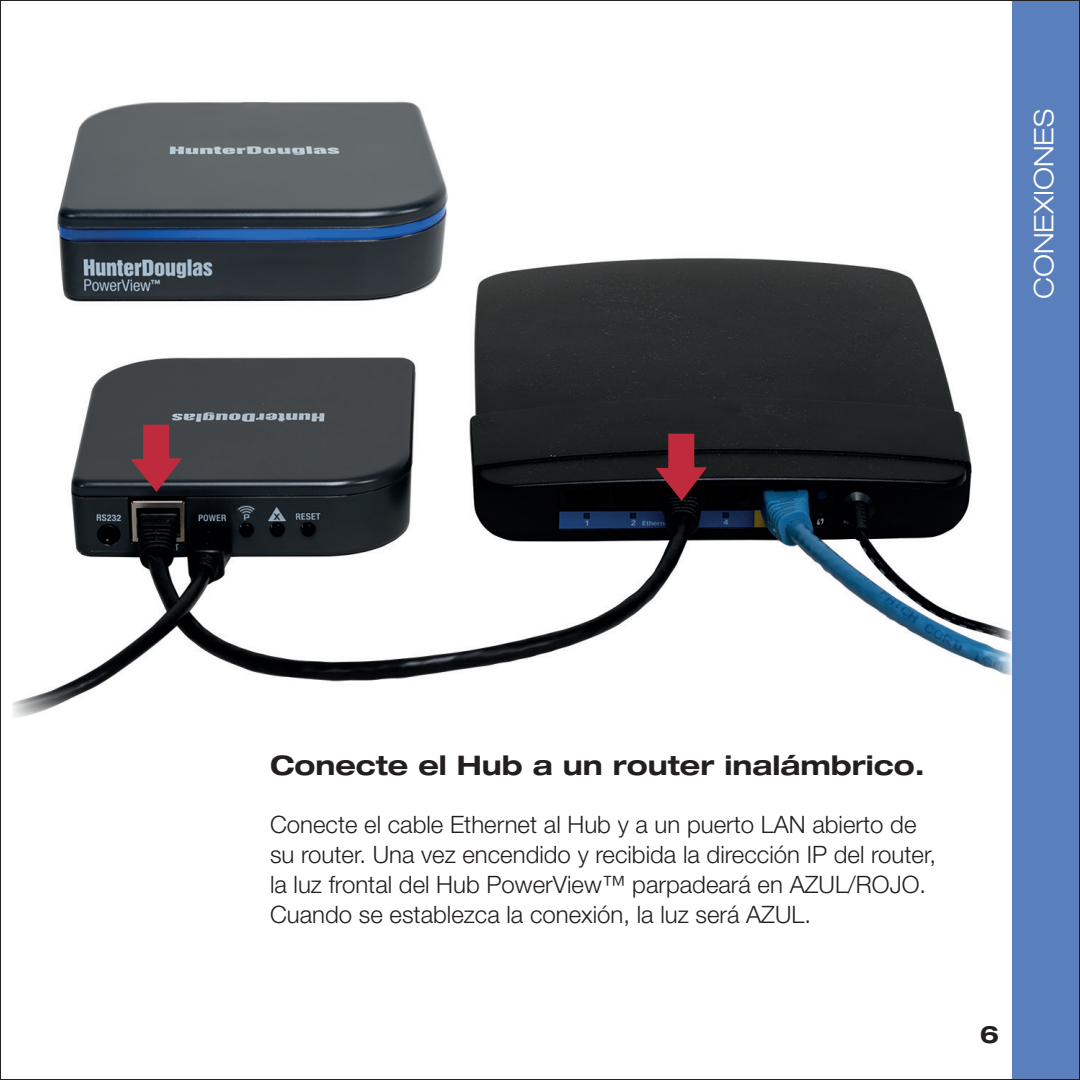
<style>
.page{position:relative;width:1080px;height:1080px;background:#fff}
.page>*{position:absolute;margin:0;border:0;box-sizing:border-box;transform-origin:0 0}
.t1{font:700 expanded 27px "Helvetica Neue LT Std";color:#231f20}
.t2{font:300 expanded 27px "Helvetica Neue LT Std";color:#fff}
.t3{font:300 24px/30px "Helvetica Neue LT Std";color:#231f20}
.t4{font:700 expanded 24px "Helvetica Neue LT Std";color:#231f20}
</style>
<div class="page">
<img style="left:13px;top:258px;width:999px;height:460px">
<svg style="left:130px;top:425px;width:52px;height:67px;background:#7b343e"></svg>
<svg style="left:656px;top:434px;width:51px;height:67px;background:#681e27"></svg>
<img style="left:32px;top:101px;width:427px;height:210px">
<div style="left:1012px;top:0;width:68px;height:1080px;background:#5a7fbd"></div>
<p class="t2" style="left:1028px;top:299px;width:192px;rotate:-90deg">CONEXIONES</p>
<p class="t1" style="left:270px;top:749px;width:656px">Conecte el Hub a un router inalámbrico.</p>
<p class="t3" style="left:270px;top:809px;width:668px">Conecte el cable Ethernet al Hub y a un puerto LAN abierto de su router. Una vez encendido y recibida la dirección IP del router, la luz frontal del Hub PowerView™ parpadeará en AZUL/ROJO.<br>Cuando se establezca la conexión, la luz será AZUL.</p>
<p class="t4" style="left:980px;top:1020px;width:21px">6</p>
</div>
